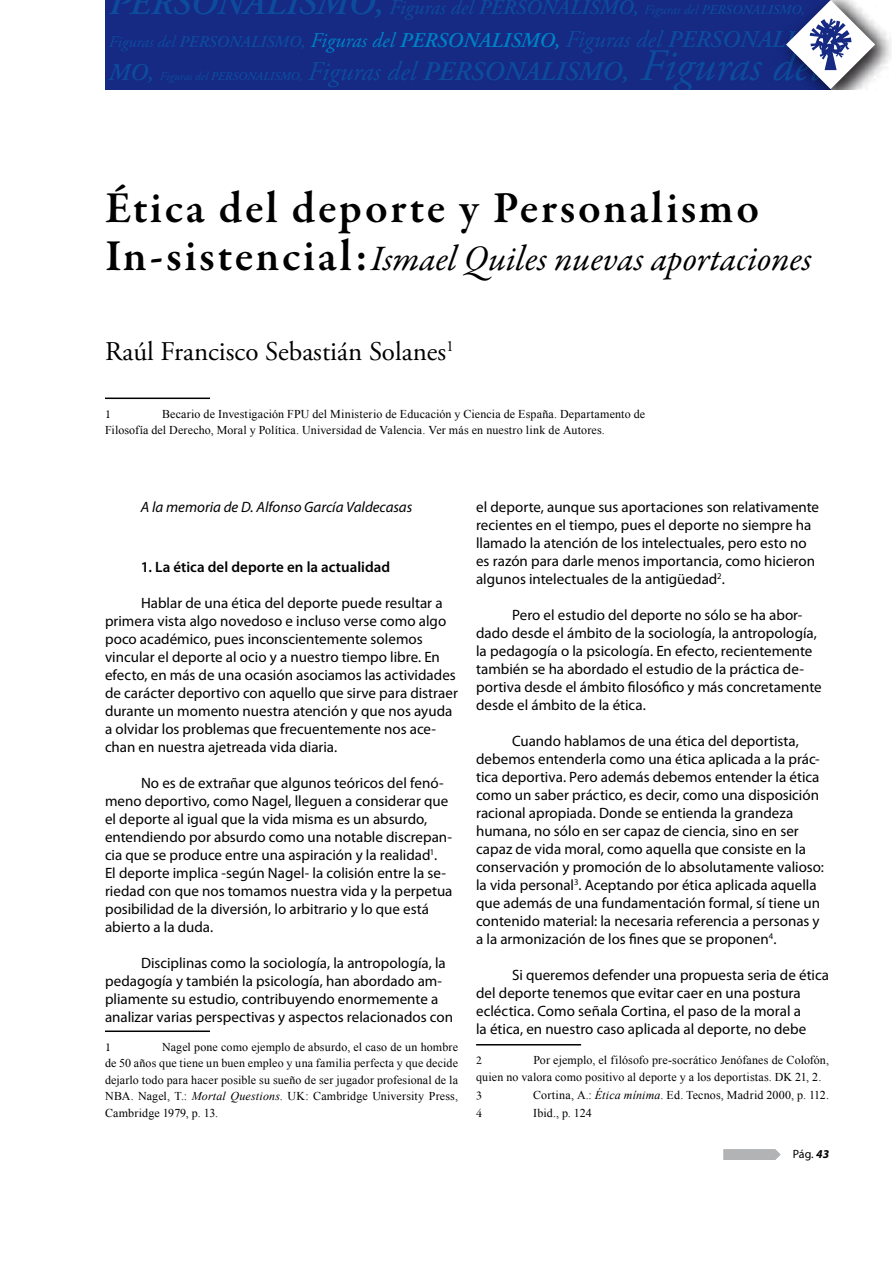
<style>
.page{position:relative;width:893px;height:1263px;background:#fff}
.page>*{position:absolute;margin:0;border:0;box-sizing:border-box;transform-origin:0 0}
.t1{font:600 45px "Garamond Premr Pro";letter-spacing:.055em;color:#000}
.t2{font:italic 600 36px "Adobe Garamond Pro";color:rgb(0 129 198/.4)}
.t3{font:italic 36px "Garamond Premr Pro";color:#000}
.t4{font:italic 600 27px "Adobe Garamond Pro";color:rgb(0 129 198/.4)}
.t5{font:27px "Adobe Garamond Pro";color:#000}
.t6{font:italic 600 16.5px "Adobe Garamond Pro";color:rgb(0 129 198/.4)}
.t7{font:15px/18px "Myriad Pro";color:#000}
.t8{font:italic 15px "Myriad Pro";letter-spacing:-.005em;color:#000}
.t9{font:600 15px "Myriad Pro";letter-spacing:.005em;color:#000}
.t10{font:12px/16.5px "Times New Roman";letter-spacing:.01em;color:#000}
.t11{font:italic 600 12px "Adobe Garamond Pro";color:rgb(0 129 198/.4)}
.t12{font:12px "Myriad Pro";color:#000}
.t13{font:12px "Garamond Premr Pro";color:#000}
.s1{font-weight:400;font-size:21px}
.s2{font-size:21px}
.s3{font-weight:400;font-size:13.5px}
.s4{font-size:13.5px}
.s5{font-weight:400}
.s6{font-weight:400;font-size:21px;color:#0081c6}
.s7{font-size:21px;color:#0081c6}
.s8{font-weight:400;font-size:24px}
.s9{font-size:24px}
.s10{font-weight:400;font-size:45px}
.s11{font-weight:600;font-style:normal;font-size:45px}
.s12{font-style:italic}
.s13{font-weight:700;font-style:italic}
</style>
<div class="page">
<img style="left:875px;top:26px;width:16px;height:49px">
<div style="left:106px;top:0;width:724px;height:89px;background:#162983"></div>
<svg style="left:786px;top:0;width:89px;height:89px"></svg>
<svg style="left:723px;top:1149px;width:57px;height:11px"></svg>
<hr style="left:105px;top:1030px;width:105px;height:2px;background:#000">
<hr style="left:476px;top:1044px;width:105px;height:1px;background:#000">
<hr style="left:105px;top:397px;width:105px;height:2px;background:#000">
<h2 class="t2" style="left:109px;top:-18px;width:697px">PERSONALISMO, <span class="s1">Figuras del</span> <span class="s2">PERSONALISMO,</span> <span class="s3">Figuras del</span> <span class="s4">PERSONALISMO,</span></h2>
<p class="t6" style="left:109px;top:33px;width:706px"><span class="s5">Figuras del</span> PERSONALISMO, <span class="s6">Figuras del</span> <span class="s7">PERSONALISMO,</span> <span class="s8">Figuras del</span> <span class="s9">PERSONALIS-</span></p>
<p class="t11" style="left:109px;top:70px;width:195px"><span class="s9">MO,</span> <span class="s5">Figuras del</span> PERSONALISMO,</p>
<h3 class="t4" style="left:308px;top:56px;width:514px"><span class="s5">Figuras del</span> PERSONALISMO, <span class="s10">Figuras del</span></h3>
<h1 class="t1" style="left:105px;top:181px;width:656px">Ética del deporte y Personalismo</h1>
<h2 class="t3" style="left:105px;top:236px;width:708px"><span class="s11">In-sistencial:</span>Ismael Quiles nuevas aportaciones</h2>
<h3 class="t5" style="left:105px;top:335px;width:351px">Raúl Francisco Sebastián Solanes<sup>1</sup></h3>
<p class="t10" style="left:105px;top:405px;width:542px;text-indent:57px">Becario de Investigación FPU del Ministerio de Educación y Ciencia de España. Departamento de<br>Filosofía del Derecho, Moral y Política. Universidad de Valencia. Ver más en nuestro link de Autores.</p>
<p class="t13" style="left:105px;top:407px;width:7px">1</p>
<p class="t8" style="left:141px;top:498px;width:273px">A la memoria de D. Alfonso García Valdecasas</p>
<p class="t9" style="left:141px;top:557px;width:251px">1. La ética del deporte en la actualidad</p>
<p class="t7" style="left:105px;top:594px;width:354px;text-indent:36px">Hablar de una ética del deporte puede resultar a primera vista algo novedoso e incluso verse como algo poco académico, pues inconscientemente solemos vincular el deporte al ocio y a nuestro tiempo libre. En efecto, en más de una ocasión asociamos las actividades de carácter deportivo con aquello que sirve para distraer durante un momento nuestra atención y que nos ayuda a olvidar los problemas que frecuentemente nos ace&shy;chan en nuestra ajetreada vida diaria.</p>
<p class="t7" style="left:105px;top:774px;width:349px;text-indent:36px">No es de extrañar que algunos teóricos del fenó&shy;meno deportivo, como Nagel, lleguen a considerar que el deporte al igual que la vida misma es un absurdo, entendiendo por absurdo como una notable discrepan&shy;cia que se produce entre una aspiración y la realidad<sup>1</sup>.<br>El deporte implica -según Nagel- la colisión entre la se&shy;riedad con que nos tomamos nuestra vida y la perpetua posibilidad de la diversión, lo arbitrario y lo que está abierto a la duda.</p>
<p class="t7" style="left:105px;top:954px;width:349px;text-indent:36px">Disciplinas como la sociología, la antropología, la pedagogía y también la psicología, han abordado am&shy;pliamente su estudio, contribuyendo enormemente a analizar varias perspectivas y aspectos relacionados con</p>
<p class="t13" style="left:105px;top:1040px;width:7px">1</p>
<p class="t10" style="left:105px;top:1038px;width:355px;text-align:justify;text-indent:57px">Nagel pone como ejemplo de absurdo, el caso de un hombre de 50 años que tiene un buen empleo y una familia perfecta y que decide dejarlo todo para hacer posible su sueño de ser jugador profesional de la NBA. Nagel, T.: <span class="s12">Mortal Questions</span>. UK: Cambridge University Press, Cambridge 1979, p. 13.</p>
<p class="t7" style="left:476px;top:498px;width:344px">el deporte, aunque sus aportaciones son relativamente recientes en el tiempo, pues el deporte no siempre ha llamado la atención de los intelectuales, pero esto no es razón para darle menos importancia, como hicieron algunos intelectuales de la antigüedad<sup>2</sup>.</p>
<p class="t7" style="left:476px;top:606px;width:347px;text-indent:36px">Pero el estudio del deporte no sólo se ha abor&shy;dado desde el ámbito de la sociología, la antropología, la pedagogía o la psicología. En efecto, recientemente también se ha abordado el estudio de la práctica de&shy;portiva desde el ámbito filosófico y más concretamente desde el ámbito de la ética.</p>
<p class="t7" style="left:476px;top:732px;width:349px;text-indent:36px">Cuando hablamos de una ética del deportista, debemos entenderla como una ética aplicada a la prác&shy;tica deportiva. Pero además debemos entender la ética como un saber práctico, es decir, como una disposición racional apropiada. Donde se entienda la grandeza humana, no sólo en ser capaz de ciencia, sino en ser capaz de vida moral, como aquella que consiste en la conservación y promoción de lo absolutamente valioso: la vida personal<sup>3</sup>. Aceptando por ética aplicada aquella que además de una fundamentación formal, sí tiene un contenido material: la necesaria referencia a personas y a la armonización de los fines que se proponen<sup>4</sup>.</p>
<p class="t7" style="left:476px;top:966px;width:354px;text-indent:36px">Si queremos defender una propuesta seria de ética del deporte tenemos que evitar caer en una postura ecléctica. Como señala Cortina, el paso de la moral a<br>la ética, en nuestro caso aplicada al deporte, no debe</p>
<p class="t13" style="left:476px;top:1053px;width:7px">2</p>
<p class="t10" style="left:476px;top:1052px;width:355px;text-indent:57px">Por ejemplo, el filósofo pre-socrático Jenófanes de Colofón, quien no valora como positivo al deporte y a los deportistas. DK 21, 2.</p>
<p class="t13" style="left:476px;top:1088px;width:7px">3</p>
<p class="t10" style="left:533px;top:1086px;width:298px">Cortina, A.: <span class="s12">Ética mínima</span>. Ed. Tecnos, Madrid 2000, p. 112.</p>
<p class="t13" style="left:476px;top:1106px;width:7px">4</p>
<p class="t10" style="left:533px;top:1104px;width:60px">Ibid., p. 124</p>
<p class="t12" style="left:793px;top:1146px;width:38px">Pág. <span class="s13">43</span></p>
</div>
